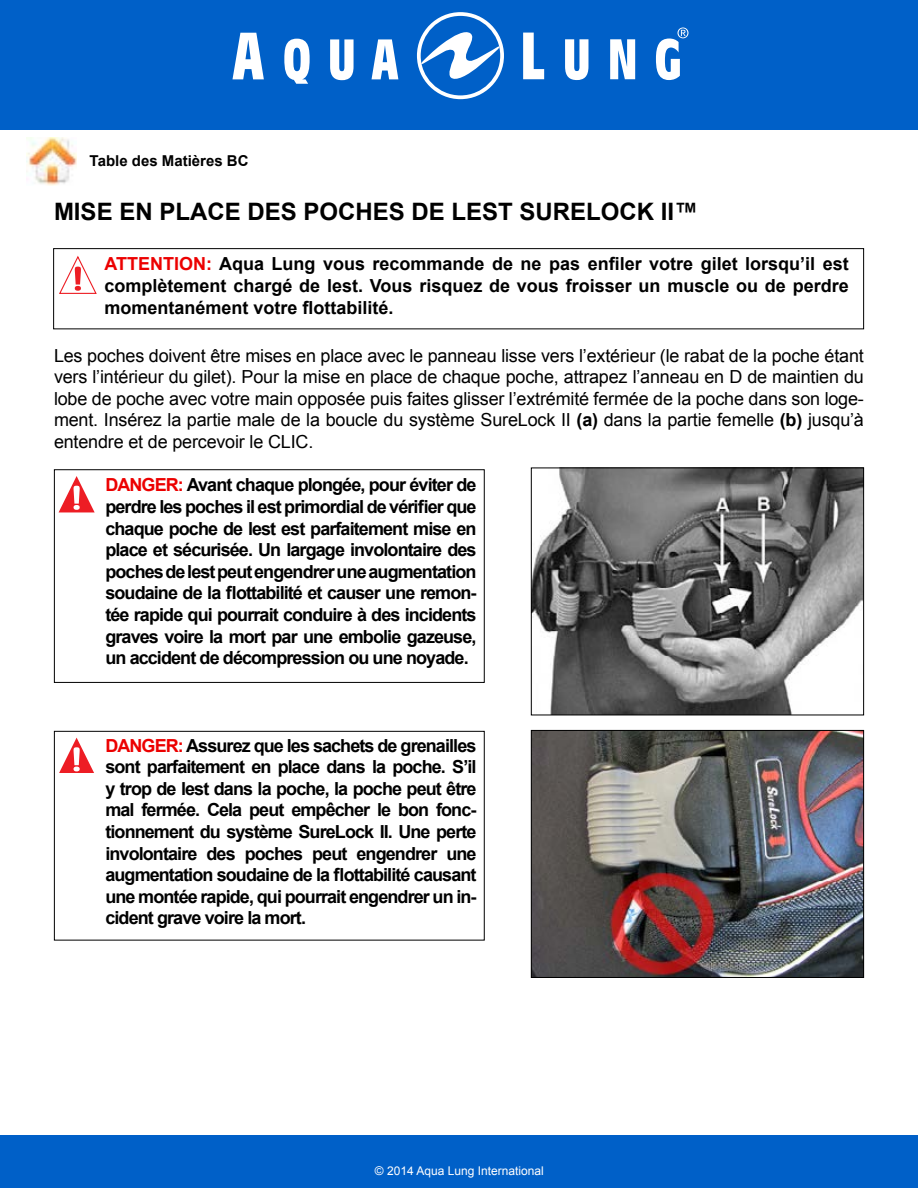
<style>
.page{position:relative;width:918px;height:1188px;background:#fff}
.page>*{position:absolute;margin:0;border:0;box-sizing:border-box;transform-origin:0 0}
.t1{font:700 24px "Arial";color:#000}
.t2{font:700 18px/21.6px "Arial";letter-spacing:-.05em;color:#000;text-align:justify}
.t3{font:18px/21.6px "Arial";letter-spacing:-.01em;color:#000;text-align:justify}
.t4{font:700 15px "Arial";color:#000}
.t5{font:12px "Arial";color:#fff}
.s1{color:#ec0000}
.s2{font-weight:700}
</style>
<div class="page">
<div style="left:0;top:1136px;width:918px;height:52px;background:#0060c8"></div>
<div style="left:0;top:0;width:918px;height:130px;background:#0060c8"></div>
<svg style="left:233px;top:33px;width:31px;height:46px"></svg>
<svg style="left:284px;top:39px;width:26px;height:45px"></svg>
<svg style="left:330px;top:39px;width:24px;height:41px"></svg>
<svg style="left:372px;top:39px;width:26px;height:40px"></svg>
<svg style="left:523px;top:33px;width:21px;height:46px"></svg>
<svg style="left:565px;top:39px;width:23px;height:41px"></svg>
<svg style="left:610px;top:39px;width:25px;height:40px"></svg>
<svg style="left:656px;top:28px;width:32px;height:52px"></svg>
<svg style="left:417px;top:12px;width:87px;height:87px"></svg>
<img style="left:27px;top:137px;width:50px;height:49px">
<img style="left:533px;top:470px;width:329px;height:243px">
<div style="left:531px;top:468px;width:333px;height:247px;border:1px solid #000"></div>
<div style="left:53px;top:248px;width:811px;height:81px;border:1px solid #000"></div>
<svg style="left:59px;top:255px;width:38px;height:39px"></svg>
<img style="left:533px;top:732px;width:329px;height:244px">
<div style="left:531px;top:730px;width:333px;height:248px;border:1px solid #000"></div>
<div style="left:54px;top:731px;width:431px;height:209px;border:1px solid #000"></div>
<svg style="left:59px;top:738px;width:35px;height:34px"></svg>
<div style="left:54px;top:469px;width:431px;height:214px;border:1px solid #000"></div>
<svg style="left:59px;top:476px;width:36px;height:36px"></svg>
<p class="t4" style="left:90px;top:151px;width:160px">Table des Matières BC</p>
<h1 class="t1" style="left:54px;top:196px;width:646px">MISE EN PLACE DES POCHES DE LEST SURELOCK II™</h1>
<p class="t2" style="left:105px;top:254px;width:746px"><span class="s1">ATTENTION:</span> Aqua Lung vous recommande de ne pas enfiler votre gilet lorsqu’il est complètement chargé de lest. Vous risquez de vous froisser un muscle ou de perdre momentanément votre flottabilité.</p>
<p class="t3" style="left:54px;top:345px;width:811px">Les poches doivent être mises en place avec le panneau lisse vers l’extérieur (le rabat de la poche étant vers l’intérieur du gilet). Pour la mise en place de chaque poche, attrapez l’anneau en D de maintien du lobe de poche avec votre main opposée puis faites glisser l’extrémité fermée de la poche dans son loge&shy;ment. Insérez la partie male de la boucle du système SureLock II <span class="s2">(a)</span> dans la partie femelle <span class="s2">(b)</span> jusqu’à entendre et de percevoir le CLIC.</p>
<p class="t2" style="left:105px;top:475px;width:373px"><span class="s1">DANGER:</span> Avant chaque plongée, pour éviter de perdre les poches il est primordial de vérifier que chaque poche de lest est parfaitement mise en place et sécurisée. Un largage involontaire des poches de lest peut engendrer une augmentation soudaine de la flottabilité et causer une remon&shy;tée rapide qui pourrait conduire à des incidents graves voire la mort par une embolie gazeuse, un accident de décompression ou une noyade.</p>
<p class="t2" style="left:105px;top:735px;width:373px"><span class="s1">DANGER:</span> Assurez que les sachets de grenailles sont parfaitement en place dans la poche. S’il y trop de lest dans la poche, la poche peut être mal fermée. Cela peut empêcher le bon fonc&shy;tionnement du système SureLock II. Une perte involontaire des poches peut engendrer une augmentation soudaine de la flottabilité causant une montée rapide, qui pourrait engendrer un in&shy;cident grave voire la mort.</p>
<p class="t5" style="left:375px;top:1163px;width:170px">© 2014 Aqua Lung International</p>
</div>
